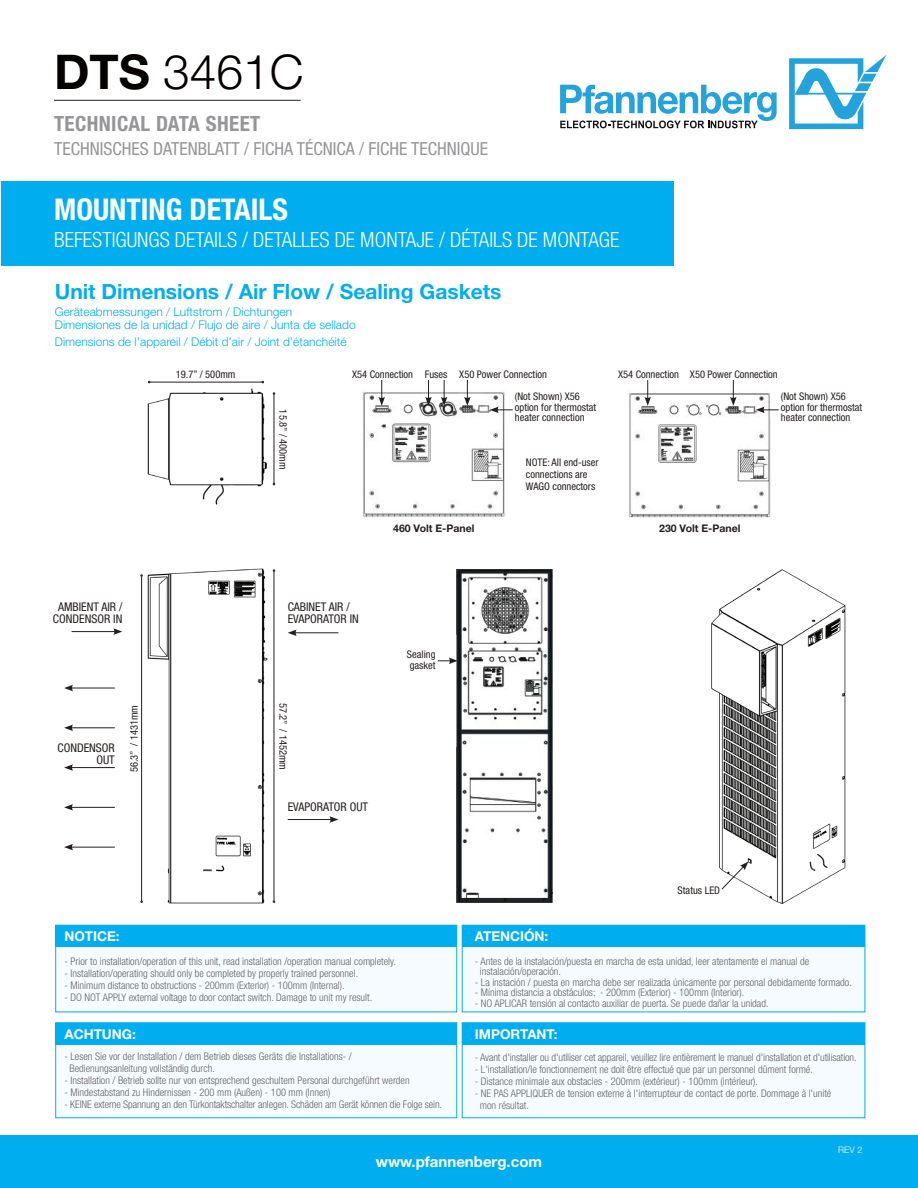
<style>
.page{position:relative;width:918px;height:1188px;background:#fff}
.page>*{position:absolute;margin:0;border:0;box-sizing:border-box;transform-origin:0 0}
.t1{font:300 48px "Helvetica Neue LT Std";color:#050000}
.t2{font:700 condensed 30px "Helvetica Neue LT Std";color:#fff}
.t3{font:300 condensed 21px "Helvetica Neue LT Std";color:#fff}
.t4{font:700 21px "Helvetica Neue LT Std";color:#00aeef}
.t5{font:700 condensed 21px "Helvetica Neue LT Std";letter-spacing:.02em;color:#969698}
.t6{font:condensed 18px "Helvetica Neue LT Std";color:#969698}
.t7{font:700 15px "Helvetica Neue LT Std";color:#fff}
.t8{font:700 13.5px "Helvetica Neue LT Std";color:#fff}
.t9{font:300 12px/13.5px "Helvetica Neue LT Std";color:#00aeef}
.t10{font:condensed 12px/12px "Helvetica Neue LT Std";color:#241f1f}
.t11{font:300 condensed 10.5px/12px "Helvetica Neue LT Std";color:#656365}
.t12{font:condensed 10.5px/10.5px "Helvetica Neue LT Std";color:#241f1f}
.t13{font:700 10.5px "Helvetica Neue LT Std";color:#241f1f}
.t14{font:300 9px "Helvetica Neue LT Std";color:#fff}
.s1{font-weight:700}
</style>
<div class="page">
<svg style="left:789px;top:55px;width:98px;height:74px"></svg>
<svg style="left:560px;top:85px;width:217px;height:43px"></svg>
<div style="left:0;top:1135px;width:918px;height:53px;background:#00aeef"></div>
<hr style="left:54px;top:100px;width:247px;height:1px;background:#241f1f">
<img style="left:628px;top:393px;width:143px;height:125px">
<svg style="left:644px;top:380px;width:7px;height:26px"></svg>
<svg style="left:730px;top:380px;width:7px;height:26px"></svg>
<svg style="left:756px;top:407px;width:23px;height:6px"></svg>
<img style="left:362px;top:392px;width:143px;height:125px">
<svg style="left:378px;top:380px;width:7px;height:26px"></svg>
<svg style="left:464px;top:380px;width:7px;height:26px"></svg>
<svg style="left:441px;top:380px;width:6px;height:26px"></svg>
<svg style="left:425px;top:380px;width:7px;height:26px"></svg>
<svg style="left:490px;top:407px;width:23px;height:6px"></svg>
<img style="left:147px;top:388px;width:120px;height:117px">
<hr style="left:150px;top:382px;width:112px;height:1px;background:#241f1f">
<hr style="left:274px;top:394px;width:1px;height:89px;background:#241f1f">
<img style="left:147px;top:568px;width:126px;height:336px">
<hr style="left:294px;top:633px;width:44px;height:1px;background:#241f1f">
<svg style="left:288px;top:630px;width:9px;height:6px"></svg>
<hr style="left:288px;top:819px;width:44px;height:1px;background:#241f1f">
<svg style="left:329px;top:816px;width:9px;height:7px"></svg>
<hr style="left:72px;top:631px;width:44px;height:1px;background:#241f1f">
<svg style="left:113px;top:628px;width:9px;height:7px"></svg>
<hr style="left:71px;top:847px;width:44px;height:1px;background:#241f1f">
<svg style="left:64px;top:844px;width:9px;height:6px"></svg>
<hr style="left:71px;top:807px;width:44px;height:1px;background:#241f1f">
<svg style="left:64px;top:804px;width:9px;height:7px"></svg>
<hr style="left:71px;top:767px;width:44px;height:1px;background:#241f1f">
<svg style="left:64px;top:764px;width:9px;height:7px"></svg>
<hr style="left:71px;top:728px;width:44px;height:1px;background:#241f1f">
<svg style="left:64px;top:725px;width:9px;height:6px"></svg>
<hr style="left:71px;top:688px;width:44px;height:1px;background:#241f1f">
<svg style="left:64px;top:685px;width:9px;height:6px"></svg>
<hr style="left:274px;top:571px;width:1px;height:330px;background:#241f1f">
<hr style="left:141px;top:576px;width:1px;height:325px;background:#241f1f">
<img style="left:457px;top:569px;width:96px;height:334px">
<svg style="left:438px;top:658px;width:20px;height:6px"></svg>
<img style="left:711px;top:569px;width:135px;height:335px">
<svg style="left:721px;top:862px;width:27px;height:28px"></svg>
<div style="left:1px;top:181px;width:673px;height:85px;background:#00aeef"></div>
<div style="left:462px;top:1023px;width:403px;height:95px;background:#f5fbfe"></div>
<div style="left:462px;top:1023px;width:403px;height:22px;background:#00aeef"></div>
<div style="left:462px;top:925px;width:403px;height:87px;background:#f5fbfe"></div>
<div style="left:462px;top:925px;width:403px;height:22px;background:#00aeef"></div>
<div style="left:56px;top:1023px;width:401px;height:95px;background:#f5fbfe"></div>
<div style="left:56px;top:1023px;width:401px;height:22px;background:#00aeef"></div>
<div style="left:56px;top:925px;width:401px;height:87px;background:#f5fbfe"></div>
<div style="left:56px;top:925px;width:401px;height:22px;background:#00aeef"></div>
<h1 class="t1" style="left:54px;top:43px;width:251px"><span class="s1">DTS</span> 3461C</h1>
<h3 class="t5" style="left:54px;top:111px;width:208px">TECHNICAL DATA SHEET</h3>
<h3 class="t6" style="left:54px;top:138px;width:436px">TECHNISCHES DATENBLATT / FICHA TÉCNICA / FICHE TECHNIQUE</h3>
<h2 class="t2" style="left:54px;top:191px;width:235px">MOUNTING DETAILS</h2>
<h3 class="t3" style="left:54px;top:228px;width:567px">BEFESTIGUNGS DETAILS / DETALLES DE MONTAJE / DÉTAILS DE MONTAGE</h3>
<h3 class="t4" style="left:55px;top:279px;width:448px">Unit Dimensions / Air Flow / Sealing Gaskets</h3>
<p class="t9" style="left:55px;top:304px;width:302px">Geräteabmessungen / Luftstrom / Dichtungen<br>Dimensiones de la unidad / Flujo de aire / Junta de sellado</p>
<p class="t9" style="left:55px;top:334px;width:293px">Dimensions de l’appareil / Débit d’air / Joint d’étanchéité</p>
<p class="t12" style="left:176px;top:369px;width:61px">19.7” / 500mm</p>
<p class="t12" style="left:352px;top:369px;width:196px">X54 Connection Fuses X50 Power Connection</p>
<p class="t12" style="left:618px;top:369px;width:161px">X54 Connection X50 Power Connection</p>
<p class="t12" style="left:288px;top:409px;width:61px;rotate:90deg">15.8” / 400mm</p>
<p class="t12" style="left:515px;top:391px;width:83px">(Not Shown) X56 option for thermostat heater connection</p>
<p class="t12" style="left:526px;top:456px;width:74px;line-height:12px">NOTE: All end-user connections are<br>WAGO connectors</p>
<p class="t12" style="left:781px;top:391px;width:83px">(Not Shown) X56 option for thermostat heater connection</p>
<p class="t13" style="left:393px;top:522px;width:83px">460 Volt E-Panel</p>
<p class="t13" style="left:659px;top:522px;width:83px">230 Volt E-Panel</p>
<p class="t10" style="left:53px;top:601px;width:71px;text-align:center">AMBIENT AIR /<br>CONDENSOR IN</p>
<p class="t10" style="left:288px;top:601px;width:73px">CABINET AIR /<br>EVAPORATOR IN</p>
<p class="t12" style="left:407px;top:649px;width:30px">Sealing gasket</p>
<p class="t10" style="left:57px;top:741px;width:59px;text-align:right">CONDENSOR<br>OUT</p>
<p class="t12" style="left:129px;top:772px;width:69px;rotate:-90deg">56.3” / 1431mm</p>
<p class="t12" style="left:288px;top:703px;width:69px;rotate:90deg">57.2” / 1452mm</p>
<p class="t10" style="left:288px;top:800px;width:82px">EVAPORATOR OUT</p>
<p class="t12" style="left:678px;top:885px;width:44px">Status LED</p>
<p class="t8" style="left:64px;top:928px;width:57px">NOTICE:</p>
<p class="t8" style="left:475px;top:928px;width:75px">ATENCIÓN:</p>
<p class="t11" style="left:64px;top:955px;width:333px">- Prior to installation/operation of this unit, read installation /operation manual completely.</p>
<p class="t11" style="left:64px;top:967px;width:295px">- Installation/operating should only be completed by properly trained personnel.</p>
<p class="t11" style="left:64px;top:979px;width:282px">- Minimum distance to obstructions - 200mm (Exterior) - 100mm (Internal).</p>
<p class="t11" style="left:64px;top:991px;width:309px">- DO NOT APPLY external voltage to door contact switch. Damage to unit my result.</p>
<p class="t8" style="left:64px;top:1026px;width:73px">ACHTUNG:</p>
<p class="t11" style="left:70px;top:1050px;width:284px;text-indent:-5px">- Lesen Sie vor der Installation / dem Betrieb dieses Geräts die Installations- /<br>Bedienungsanleitung vollständig durch.</p>
<p class="t11" style="left:64px;top:1074px;width:347px">- Installation / Betrieb sollte nur von entsprechend geschultem Personal durchgeführt werden</p>
<p class="t11" style="left:64px;top:1086px;width:268px">- Mindestabstand zu Hindernissen - 200 mm (Außen) - 100 mm (Innen)</p>
<p class="t11" style="left:64px;top:1098px;width:379px">- KEINE externe Spannung an den Türkontaktschalter anlegen. Schäden am Gerät können die Folge sein.</p>
<p class="t11" style="left:480px;top:956px;width:331px;line-height:10.5px;text-indent:-5px">- Antes de la instalación/puesta en marcha de esta unidad, leer atentamente el manual de instalación/operación.</p>
<p class="t11" style="left:475px;top:976px;width:379px">- La instación / puesta en marcha debe ser realizada únicamente por personal debidamente formado.</p>
<p class="t11" style="left:475px;top:986px;width:271px">- Mínima distancia a obstáculos: - 200mm (Exterior) - 100mm (Interior).</p>
<p class="t11" style="left:475px;top:997px;width:295px">- NO APLICAR tensión al contacto auxiliar de puerta. Se puede dañar la unidad.</p>
<p class="t8" style="left:475px;top:1025px;width:84px">IMPORTANT:</p>
<p class="t11" style="left:475px;top:1051px;width:383px">- Avant d'installer ou d'utiliser cet appareil, veuillez lire entièrement le manuel d'installation et d'utilisation.</p>
<p class="t11" style="left:475px;top:1063px;width:340px">- L'installation/le fonctionnement ne doit être effectué que par un personnel dûment formé.</p>
<p class="t11" style="left:475px;top:1075px;width:285px">- Distance minimale aux obstacles - 200mm (extérieur) - 100mm (intérieur).</p>
<p class="t11" style="left:480px;top:1087px;width:353px;text-indent:-5px">- NE PAS APPLIQUER de tension externe à l'interrupteur de contact de porte. Dommage à l'unité mon résultat.</p>
<p class="t14" style="left:838px;top:1144px;width:26px">REV 2</p>
<h3 class="t7" style="left:376px;top:1152px;width:168px">www.pfannenberg.com</h3>
</div>
